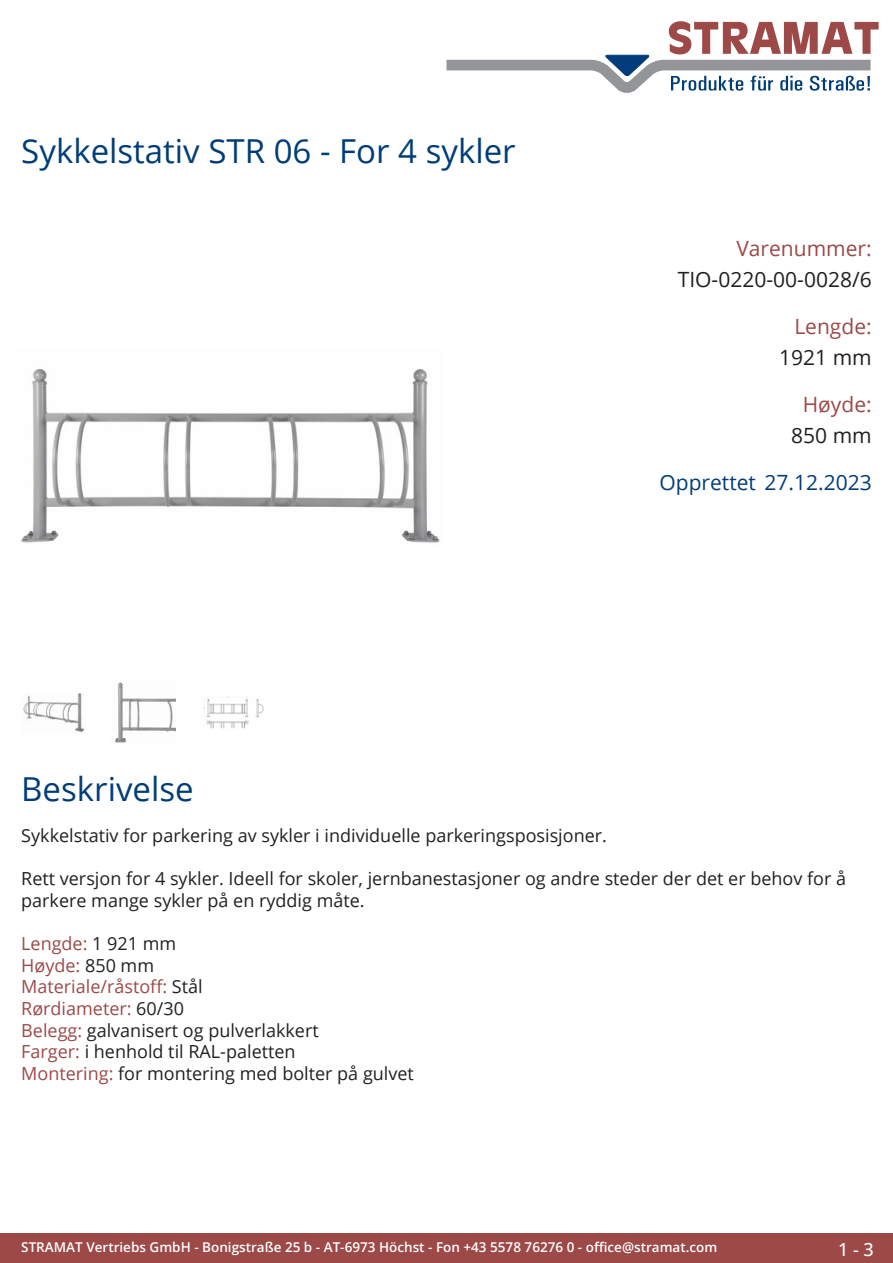
<style>
.page{position:relative;width:893px;height:1263px;background:#fff}
.page>*{position:absolute;margin:0;border:0;box-sizing:border-box;transform-origin:0 0}
.Produkttitel{font:33px "Open Sans";color:#003d78}
.TechDaten_Inhalt{font:21px "Open Sans";color:#231f20}
.TechDaten_Überschrif{font:21px "Open Sans";color:#9c4948}
.Erstellungsdatum{font:21px "Open Sans";color:#003d78}
.Beschreibung_Text{font:18px/21.6px "Open Sans";color:#231f20}
.t1{font:500 18px "Open Sans";color:#fff}
.t2{font:600 13.5px "Open Sans";color:#fff}
.s1{color:#9c4948}
</style>
<div class="page">
<div style="left:0;top:1233px;width:893px;height:30px;background:#9c4948"></div>
<svg style="left:446px;top:21px;width:433px;height:72px"></svg>
<img style="left:21px;top:369px;width:419px;height:174px">
<img style="left:23px;top:693px;width:62px;height:39px">
<img style="left:115px;top:682px;width:60px;height:61px">
<img style="left:203px;top:696px;width:61px;height:33px">
<p class="Produkttitel" style="left:21px;top:128px;width:496px">Sykkelstativ STR 06 - For 4 sykler</p>
<p class="TechDaten_Überschrif" style="left:736px;top:234px;width:137px">Varenummer:</p>
<p class="TechDaten_Inhalt" style="left:678px;top:265px;width:195px">TIO-0220-00-0028/6</p>
<p class="TechDaten_Überschrif" style="left:794px;top:312px;width:79px">Lengde:</p>
<p class="TechDaten_Inhalt" style="left:779px;top:343px;width:94px">1921 mm</p>
<p class="TechDaten_Überschrif" style="left:803px;top:390px;width:71px">Høyde:</p>
<p class="TechDaten_Inhalt" style="left:791px;top:421px;width:82px">850 mm</p>
<p class="Erstellungsdatum" style="left:659px;top:468px;width:214px">Opprettet 27.12.2023</p>
<p class="Produkttitel" style="left:21px;top:766px;width:174px">Beskrivelse</p>
<p class="Beschreibung_Text" style="left:21px;top:824px;width:587px">Sykkelstativ for parkering av sykler i individuelle parkeringsposisjoner.</p>
<p class="Beschreibung_Text" style="left:21px;top:867px;width:826px">Rett versjon for 4 sykler. Ideell for skoler, jernbanestasjoner og andre steder der det er behov for å parkere mange sykler på en ryddig måte.</p>
<p class="Beschreibung_Text" style="left:21px;top:932px;width:394px"><span class="s1">Lengde:</span> 1 921 mm<br><span class="s1">Høyde:</span> 850 mm<br><span class="s1">Materiale/råstoff:</span> Stål<br><span class="s1">Rørdiameter:</span> 60/30<br><span class="s1">Belegg:</span> galvanisert og pulverlakkert<br><span class="s1">Farger:</span> i henhold til RAL-paletten<br><span class="s1">Montering:</span> for montering med bolter på gulvet</p>
<p class="t2" style="left:21px;top:1238px;width:698px">STRAMAT Vertriebs GmbH - Bonigstraße 25 b - AT-6973 Höchst - Fon +43 5578 76276 0 - office@stramat.com</p>
<p class="t1" style="left:838px;top:1237px;width:37px">1 - 3</p>
</div>
